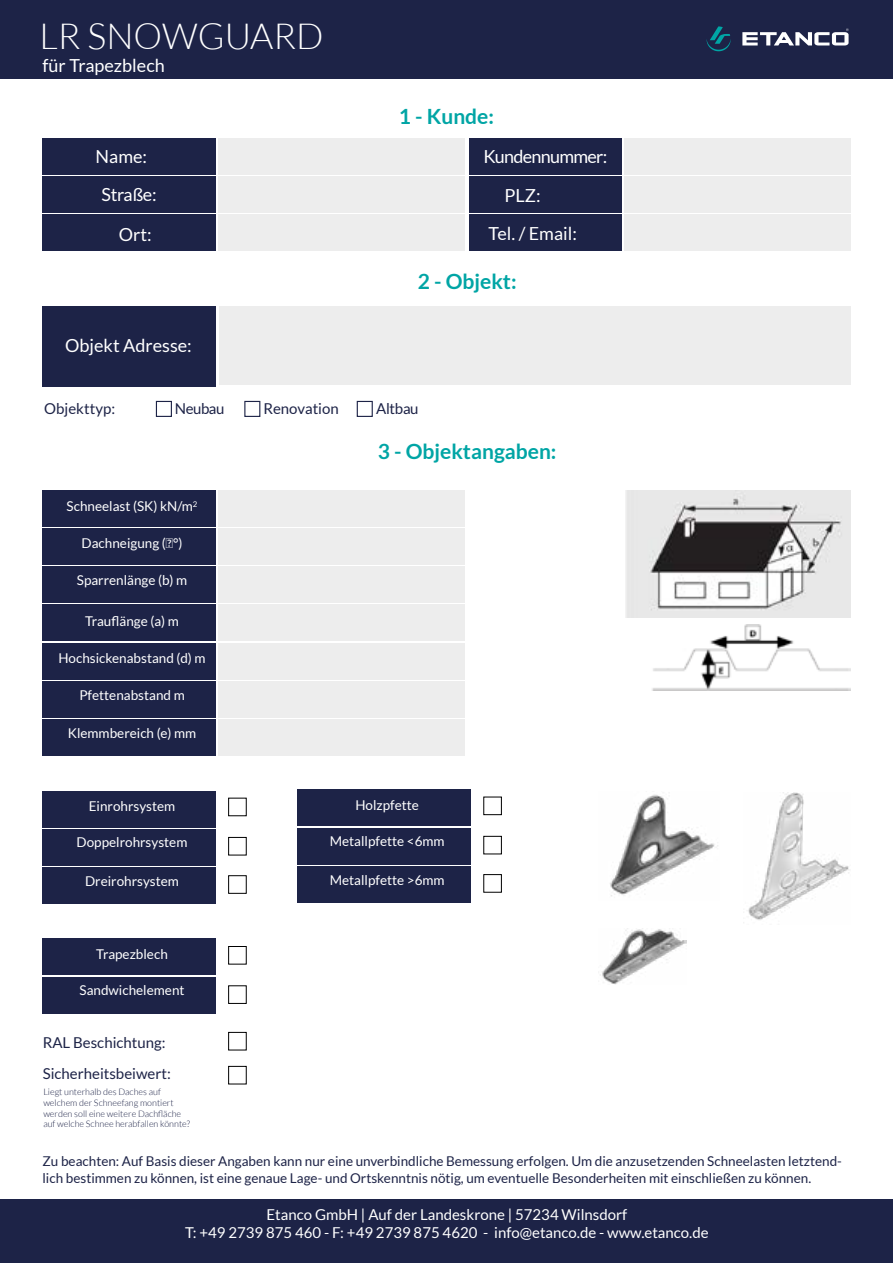
<style>
.page{position:relative;width:893px;height:1263px;background:#fff}
.page>*{position:absolute;margin:0;border:0;box-sizing:border-box;transform-origin:0 0}
.t1{font:300 36px "Lato";color:#fff}
.t2{font:700 21px "Lato";color:#00a5a5}
.t3{font:18px/37.2px "Lato";color:#fff}
.t4{font:18px "Lato";letter-spacing:-.04em;color:#fff}
.t5{font:18px/39.3px "Lato";letter-spacing:-.02em;color:#fff;text-align:right}
.t6{font:15px/18px "Lato";color:#fff;text-align:center}
.t7{font:15px "Lato";color:#1d2347}
.t8{font:13.5px "Lato";color:#fff}
.t9{font:13.5px/16.2px "Lato";color:#1d2347}
.t10{font:300 9px/10.8px "Lato";color:#1d2347}
</style>
<div class="page">
<div style="left:0;top:0;width:893px;height:79px;background:#1d2347"></div>
<div style="left:43px;top:138px;width:173px;height:36px;background:#1d2347"></div>
<div style="left:43px;top:176px;width:173px;height:37px;background:#1d2347"></div>
<div style="left:43px;top:215px;width:173px;height:36px;background:#1d2347"></div>
<div style="left:43px;top:306px;width:173px;height:80px;background:#1d2347"></div>
<div style="left:469px;top:138px;width:152px;height:36px;background:#1d2347"></div>
<div style="left:469px;top:176px;width:152px;height:37px;background:#1d2347"></div>
<div style="left:469px;top:215px;width:152px;height:36px;background:#1d2347"></div>
<div style="left:219px;top:138px;width:246px;height:36px;background:#ededed"></div>
<div style="left:219px;top:176px;width:246px;height:37px;background:#ededed"></div>
<div style="left:219px;top:215px;width:246px;height:36px;background:#ededed"></div>
<div style="left:219px;top:307px;width:631px;height:78px;background:#ededed"></div>
<div style="left:624px;top:138px;width:226px;height:36px;background:#ededed"></div>
<div style="left:624px;top:176px;width:226px;height:37px;background:#ededed"></div>
<div style="left:624px;top:215px;width:226px;height:36px;background:#ededed"></div>
<div style="left:156px;top:401px;width:16px;height:16px;background:#fff;border:1px solid #1d2347"></div>
<div style="left:244px;top:401px;width:16px;height:16px;background:#fff;border:1px solid #1d2347"></div>
<div style="left:357px;top:401px;width:16px;height:16px;background:#fff;border:1px solid #1d2347"></div>
<svg style="left:742px;top:28px;width:107px;height:17px"></svg>
<svg style="left:707px;top:26px;width:24px;height:25px"></svg>
<div style="left:0;top:1199px;width:893px;height:64px;background:#1d2347"></div>
<img style="left:625px;top:490px;width:225px;height:128px">
<img style="left:652px;top:625px;width:198px;height:66px">
<div style="left:43px;top:490px;width:173px;height:36px;background:#1d2347"></div>
<div style="left:43px;top:528px;width:173px;height:36px;background:#1d2347"></div>
<div style="left:43px;top:567px;width:173px;height:36px;background:#1d2347"></div>
<div style="left:219px;top:490px;width:246px;height:36px;background:#ededed"></div>
<div style="left:219px;top:528px;width:246px;height:36px;background:#ededed"></div>
<div style="left:219px;top:567px;width:246px;height:36px;background:#ededed"></div>
<div style="left:43px;top:605px;width:173px;height:36px;background:#1d2347"></div>
<div style="left:43px;top:643px;width:173px;height:36px;background:#1d2347"></div>
<div style="left:43px;top:681px;width:173px;height:37px;background:#1d2347"></div>
<div style="left:219px;top:605px;width:246px;height:36px;background:#ededed"></div>
<div style="left:219px;top:643px;width:246px;height:36px;background:#ededed"></div>
<div style="left:219px;top:681px;width:246px;height:37px;background:#ededed"></div>
<div style="left:43px;top:720px;width:173px;height:36px;background:#1d2347"></div>
<div style="left:219px;top:720px;width:246px;height:36px;background:#ededed"></div>
<div style="left:43px;top:791px;width:173px;height:36px;background:#1d2347"></div>
<div style="left:43px;top:829px;width:173px;height:36px;background:#1d2347"></div>
<div style="left:43px;top:867px;width:173px;height:37px;background:#1d2347"></div>
<img style="left:602px;top:929px;width:85px;height:55px">
<img style="left:610px;top:794px;width:108px;height:103px">
<img style="left:748px;top:792px;width:101px;height:128px">
<div style="left:43px;top:939px;width:173px;height:36px;background:#1d2347"></div>
<div style="left:43px;top:977px;width:173px;height:36px;background:#1d2347"></div>
<div style="left:228px;top:798px;width:19px;height:18px;border:1px solid #000"></div>
<div style="left:228px;top:837px;width:19px;height:18px;border:1px solid #000"></div>
<div style="left:228px;top:875px;width:19px;height:19px;border:1px solid #000"></div>
<div style="left:298px;top:790px;width:173px;height:36px;background:#1d2347"></div>
<div style="left:298px;top:828px;width:173px;height:36px;background:#1d2347"></div>
<div style="left:298px;top:866px;width:173px;height:36px;background:#1d2347"></div>
<div style="left:483px;top:797px;width:19px;height:18px;border:1px solid #000"></div>
<div style="left:483px;top:836px;width:19px;height:18px;border:1px solid #000"></div>
<div style="left:483px;top:874px;width:19px;height:19px;border:1px solid #000"></div>
<div style="left:228px;top:946px;width:19px;height:18px;border:1px solid #000"></div>
<div style="left:228px;top:985px;width:19px;height:19px;border:1px solid #000"></div>
<div style="left:228px;top:1032px;width:19px;height:18px;border:1px solid #000"></div>
<div style="left:228px;top:1066px;width:19px;height:18px;border:1px solid #000"></div>
<h1 class="t1" style="left:40px;top:17px;width:285px">LR SNOWGUARD</h1>
<h3 class="t3" style="left:43px;top:46px;width:124px">für Trapezblech</h3>
<h3 class="t3" style="left:96px;top:138px;width:53px">Name:</h3>
<h3 class="t5" style="left:102px;top:175px;width:57px">Straße:<br>Ort:</h3>
<h3 class="t3" style="left:65px;top:326px;width:128px">Objekt Adresse:</h3>
<h2 class="t2" style="left:399px;top:104px;width:97px">1 - Kunde:</h2>
<h3 class="t4" style="left:483px;top:146px;width:125px">Kundennummer:</h3>
<h3 class="t3" style="left:489px;top:177px;width:90px;text-indent:16px">PLZ:<br>Tel. / Email:</h3>
<h2 class="t2" style="left:418px;top:270px;width:100px">2 - Objekt:</h2>
<p class="t7" style="left:44px;top:400px;width:72px">Objekttyp:</p>
<p class="t7" style="left:175px;top:400px;width:51px">Neubau</p>
<p class="t7" style="left:263px;top:400px;width:77px">Renovation</p>
<p class="t7" style="left:376px;top:400px;width:44px">Altbau</p>
<p class="t8" style="left:67px;top:499px;width:132px">Schneelast (SK) kN/m<sup>2</sup></p>
<p class="t8" style="left:82px;top:536px;width:102px">Dachneigung (α°)</p>
<p class="t8" style="left:77px;top:572px;width:112px">Sparrenlänge (b) m</p>
<p class="t8" style="left:85px;top:614px;width:96px">Trauflänge (a) m</p>
<p class="t8" style="left:58px;top:650px;width:149px">Hochsickenabstand (d) m</p>
<p class="t8" style="left:79px;top:687px;width:107px">Pfettenabstand m</p>
<p class="t8" style="left:68px;top:725px;width:130px">Klemmbereich (e) mm</p>
<p class="t8" style="left:89px;top:798px;width:88px">Einrohrsystem</p>
<p class="t8" style="left:77px;top:835px;width:112px">Doppelrohrsystem</p>
<p class="t8" style="left:85px;top:873px;width:95px">Dreirohrsystem</p>
<p class="t8" style="left:96px;top:946px;width:73px">Trapezblech</p>
<p class="t8" style="left:80px;top:983px;width:106px">Sandwichelement</p>
<h2 class="t2" style="left:378px;top:439px;width:180px">3 - Objektangaben:</h2>
<p class="t8" style="left:355px;top:797px;width:65px">Holzpfette</p>
<p class="t8" style="left:330px;top:834px;width:116px">Metallpfette &lt;6mm</p>
<p class="t8" style="left:330px;top:872px;width:116px">Metallpfette &gt;6mm</p>
<p class="t7" style="left:43px;top:1034px;width:124px">RAL Beschichtung:</p>
<p class="t10" style="left:43px;top:1086px;width:148px">Liegt unterhalb des Daches auf welchem der Schneefang montiert werden soll eine weitere Dachfläche auf welche Schnee herabfallen könnte?</p>
<p class="t9" style="left:43px;top:1153px;width:801px">Zu beachten: Auf Basis dieser Angaben kann nur eine unverbindliche Bemessung erfolgen. Um die anzusetzenden Schneelasten letztend&shy;lich bestimmen zu können, ist eine genaue Lage- und Ortskenntnis nötig, um eventuelle Besonderheiten mit einschließen zu können.</p>
<p class="t7" style="left:43px;top:1065px;width:130px">Sicherheitsbeiwert:</p>
<p class="t6" style="left:185px;top:1205px;width:525px">Etanco GmbH | Auf der Landeskrone | 57234 Wilnsdorf<br>T: +49 2739 875 460 - F: +49 2739 875 4620 - info@etanco.de - www.etanco.de</p>
</div>
